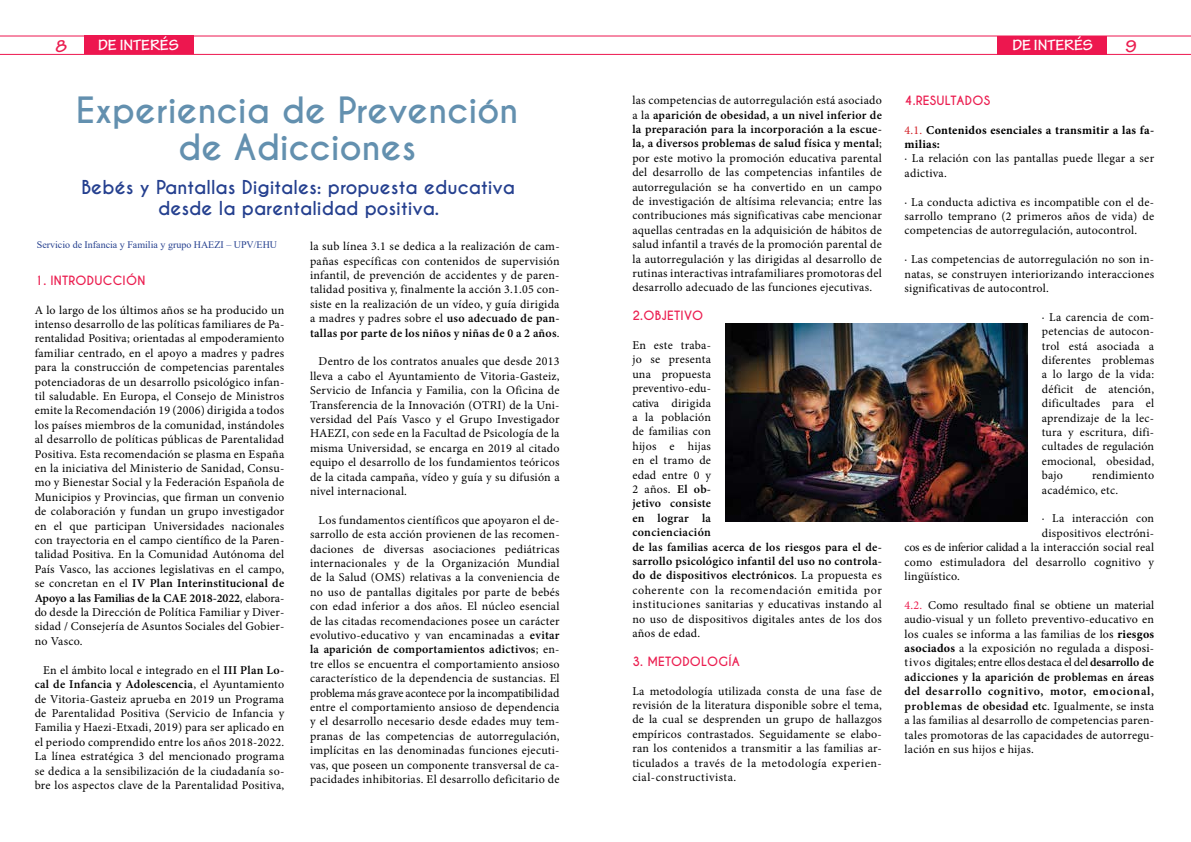
<style>
.page{position:relative;width:1191px;height:842px;background:#fff}
.page>*{position:absolute;margin:0;border:0;box-sizing:border-box;transform-origin:0 0}
.t1{font:700 34px/37px "Caviar Dreams";color:#6390af;text-align:center}
.t2{font:700 18px/21.6px "Caviar Dreams";color:#25408f;text-align:center}
.t3{font:700 18px "Tekton Pro";color:#eb1e50}
.t4{font:700 16px "Tekton Pro";color:#fff}
.t5{font:12px/14.4px "Minion Pro";letter-spacing:.02em;color:#000;text-align:justify}
.t6{font:700 12px "Caviar Dreams";letter-spacing:.02em;color:#eb1e50}
.t7{font:700 12px/14.4px "Minion Pro";letter-spacing:.02em;color:#000}
.t8{font:10px "Times New Roman";color:#25408f}
.s1{font-weight:600}
.s2{font-weight:400;color:#d2232a}
.s3{color:#eb1e50}
.s4{font-weight:700}
</style>
<div class="page">
<hr style="left:0;top:36px;width:1191px;height:1px;background:#ed174f">
<hr style="left:0;top:54px;width:1191px;height:1px;background:#ed174f">
<div style="left:84px;top:36px;width:109px;height:18px;background:#ed174f"></div>
<div style="left:997px;top:37px;width:109px;height:18px;background:#ed174f"></div>
<img style="left:725px;top:323px;width:302px;height:199px">
<h2 class="t3" style="left:55px;top:35px;width:13px">8</h2>
<h3 class="t4" style="left:98px;top:36px;width:82px">DE INTERÉS</h3>
<h3 class="t4" style="left:1012px;top:36px;width:82px">DE INTERÉS</h3>
<h2 class="t3" style="left:1125px;top:35px;width:13px">9</h2>
<h1 class="t1" style="left:76px;top:93px;width:443px">Experiencia de Prevención de Adicciones</h1>
<h2 class="t2" style="left:81px;top:177px;width:435px">Bebés y Pantallas Digitales: propuesta educativa desde la parentalidad positiva.</h2>
<p class="t8" style="left:37px;top:238px;width:242px">Servicio de Infancia y Familia y grupo HAEZI – UPV/EHU</p>
<p class="t6" style="left:35px;top:273px;width:112px">1. INTRODUCCIÓN</p>
<p class="t5" style="left:35px;top:303px;width:251px">A lo largo de los últimos años se ha producido un intenso desarrollo de las políticas familiares de Pa&shy;rentalidad Positiva; orientadas al empoderamiento familiar centrado, en el apoyo a madres y padres para la construcción de competencias parentales potenciadoras de un desarrollo psicológico infan&shy;til saludable. En Europa, el Consejo de Ministros emite la Recomendación 19 (2006) dirigida a todos los países miembros de la comunidad, instándoles al desarrollo de políticas públicas de Parentalidad Positiva. Esta recomendación se plasma en España en la iniciativa del Ministerio de Sanidad, Consu&shy;mo y Bienestar Social y la Federación Española de Municipios y Provincias, que firman un convenio de colaboración y fundan un grupo investigador en el que participan Universidades nacionales con trayectoria en el campo científico de la Paren&shy;talidad Positiva. En la Comunidad Autónoma del País Vasco, las acciones legislativas en el campo, se concretan en el <span class="s1">IV Plan Interinstitucional de Apoyo a las Familias de la CAE 2018-2022</span>, elabora&shy;do desde la Dirección de Política Familiar y Diver&shy;sidad / Consejería de Asuntos Sociales del Gobier&shy;no Vasco.</p>
<p class="t5" style="left:35px;top:663px;width:251px;text-indent:9px">En el ámbito local e integrado en el <span class="s1">III Plan Lo&shy;cal de Infancia y Adolescencia</span>, el Ayuntamiento de Vitoria-Gasteiz aprueba en 2019 un Programa de Parentalidad Positiva (Servicio de Infancia y Familia y Haezi-Etxadi, 2019) para ser aplicado en el periodo comprendido entre los años 2018-2022.<br>La línea estratégica 3 del mencionado programa se dedica a la sensibilización de la ciudadanía so&shy;bre los aspectos clave de la Parentalidad Positiva,</p>
<p class="t5" style="left:310px;top:239px;width:251px">la sub línea 3.1 se dedica a la realización de cam&shy;pañas específicas con contenidos de supervisión infantil, de prevención de accidentes y de paren&shy;talidad positiva y, finalmente la acción 3.1.05 con&shy;siste en la realización de un vídeo, y guía dirigida a madres y padres sobre el <span class="s1">uso adecuado de pan&shy;tallas por parte de los niños y niñas de 0 a 2 años</span>.</p>
<p class="t5" style="left:310px;top:354px;width:251px;text-indent:9px">Dentro de los contratos anuales que desde 2013 lleva a cabo el Ayuntamiento de Vitoria-Gasteiz, Servicio de Infancia y Familia, con la Oficina de Transferencia de la Innovación (OTRI) de la Uni&shy;versidad del País Vasco y el Grupo Investigador HAEZI, con sede en la Facultad de Psicología de la misma Universidad, se encarga en 2019 al citado equipo el desarrollo de los fundamientos teóricos de la citada campaña, vídeo y guía y su difusión a nivel internacional.</p>
<p class="t5" style="left:310px;top:513px;width:251px;text-indent:9px">Los fundamentos científicos que apoyaron el de&shy;sarrollo de esta acción provienen de las recomen&shy;daciones de diversas asociaciones pediátricas internacionales y de la Organización Mundial de la Salud (OMS) relativas a la conveniencia de no uso de pantallas digitales por parte de bebés con edad inferior a dos años. El núcleo esencial de las citadas recomendaciones posee un carácter evolutivo-educativo y van encaminadas a <span class="s1">evitar la aparición de comportamientos adictivos</span>; en&shy;tre ellos se encuentra el comportamiento ansioso característico de la dependencia de sustancias. El problema más grave acontece por la incompatibilidad entre el comportamiento ansioso de dependencia y el desarrollo necesario desde edades muy tem&shy;pranas de las competencias de autorregulación, implícitas en las denominadas funciones ejecuti&shy;vas, que poseen un componente transversal de ca&shy;pacidades inhibitorias. El desarrollo deficitario de</p>
<p class="t5" style="left:632px;top:93px;width:251px">las competencias de autorregulación está asociado a la <span class="s1">aparición de obesidad, a un nivel inferior de la preparación para la incorporación a la escue&shy;la, a diversos problemas de salud física y mental</span>; por este motivo la promoción educativa parental del desarrollo de las competencias infantiles de autorregulación se ha convertido en un campo de investigación de altísima relevancia; entre las contribuciones más significativas cabe mencionar aquellas centradas en la adquisición de hábitos de salud infantil a través de la promoción parental de la autorregulación y las dirigidas al desarrollo de rutinas interactivas intrafamiliares promotoras del desarrollo adecuado de las funciones ejecutivas.</p>
<p class="t6" style="left:632px;top:308px;width:72px">2.OBJETIVO</p>
<p class="t5" style="left:632px;top:338px;width:251px;text-align:left">En este traba-<br>jo se presenta<br>una propuesta<br>preventivo-edu-<br>cativa dirigida<br>a la población<br>de familias con<br>hijos e hijas<br>en el tramo de<br>edad entre 0 y<br>2 años. <span class="s1">El ob-<br>jetivo consiste<br>en lograr la<br>concienciación<br>de las familias acerca de los riesgos para el de&shy;sarrollo psicológico infantil del uso no controla&shy;do de dispositivos electrónicos</span>. La propuesta es coherente con la recomendación emitida por instituciones sanitarias y educativas instando al no uso de dispositivos digitales antes de los dos años de edad.</p>
<p class="t6" style="left:632px;top:654px;width:109px">3. METODOLOGÍA</p>
<p class="t5" style="left:632px;top:684px;width:251px">La metodología utilizada consta de una fase de revisión de la literatura disponible sobre el tema, de la cual se desprenden un grupo de hallazgos empíricos contrastados. Seguidamente se elabo&shy;ran los contenidos a transmitir a las familias ar&shy;ticulados a través de la metodología experien&shy;cial-constructivista.</p>
<p class="t6" style="left:904px;top:93px;width:87px">4.RESULTADOS</p>
<p class="t7" style="left:904px;top:122px;width:251px"><span class="s2">4.1.</span> Contenidos esenciales a transmitir a las fa&shy;milias:</p>
<p class="t5" style="left:904px;top:151px;width:251px">· La relación con las pantallas puede llegar a ser adictiva.</p>
<p class="t5" style="left:904px;top:195px;width:251px">· La conducta adictiva es incompatible con el de&shy;sarrollo temprano (2 primeros años de vida) de competencias de autorregulación, autocontrol.</p>
<p class="t5" style="left:904px;top:252px;width:251px">· Las competencias de autorregulación no son in&shy;natas, se construyen interiorizando interacciones significativas de autocontrol.</p>
<p class="t5" style="left:1041px;top:310px;width:114px">· La carencia de com&shy;petencias de autocon&shy;trol está asociada a diferentes problemas a lo largo de la vida: déficit de atención, dificultades para el aprendizaje de la lec&shy;tura y escritura, difi&shy;cultades de regulación emocional, obesidad, bajo</p>
<p class="t5" style="left:1041px;top:468px;width:114px;text-indent:50px">rendimiento académico, etc.</p>
<p class="t5" style="left:1041px;top:511px;width:114px">· La interacción con</p>
<p class="t5" style="left:1041px;top:526px;width:114px">dispositivos electróni-</p>
<p class="t5" style="left:904px;top:540px;width:251px">cos es de inferior calidad a la interacción social real</p>
<p class="t5" style="left:904px;top:555px;width:251px">como estimuladora del desarrollo cognitivo y</p>
<p class="t5" style="left:904px;top:569px;width:57px">lingüístico.</p>
<p class="t5" style="left:904px;top:598px;width:251px"><span class="s3">4.2.</span> Como resultado final se obtiene un material audio-visual y un folleto preventivo-educativo en los cuales se informa a las familias de los <span class="s4">riesgos asociados</span> a la exposición no regulada a disposi&shy;tivos digitales; entre ellos destaca el del <span class="s1">desarrollo de adicciones y la aparición de problemas en áreas del desarrollo cognitivo, motor, emocional, problemas de obesidad etc</span>. Igualmente, se insta a las familias al desarrollo de competencias paren&shy;tales promotoras de las capacidades de autorregu&shy;lación en sus hijos e hijas.</p>
</div>
